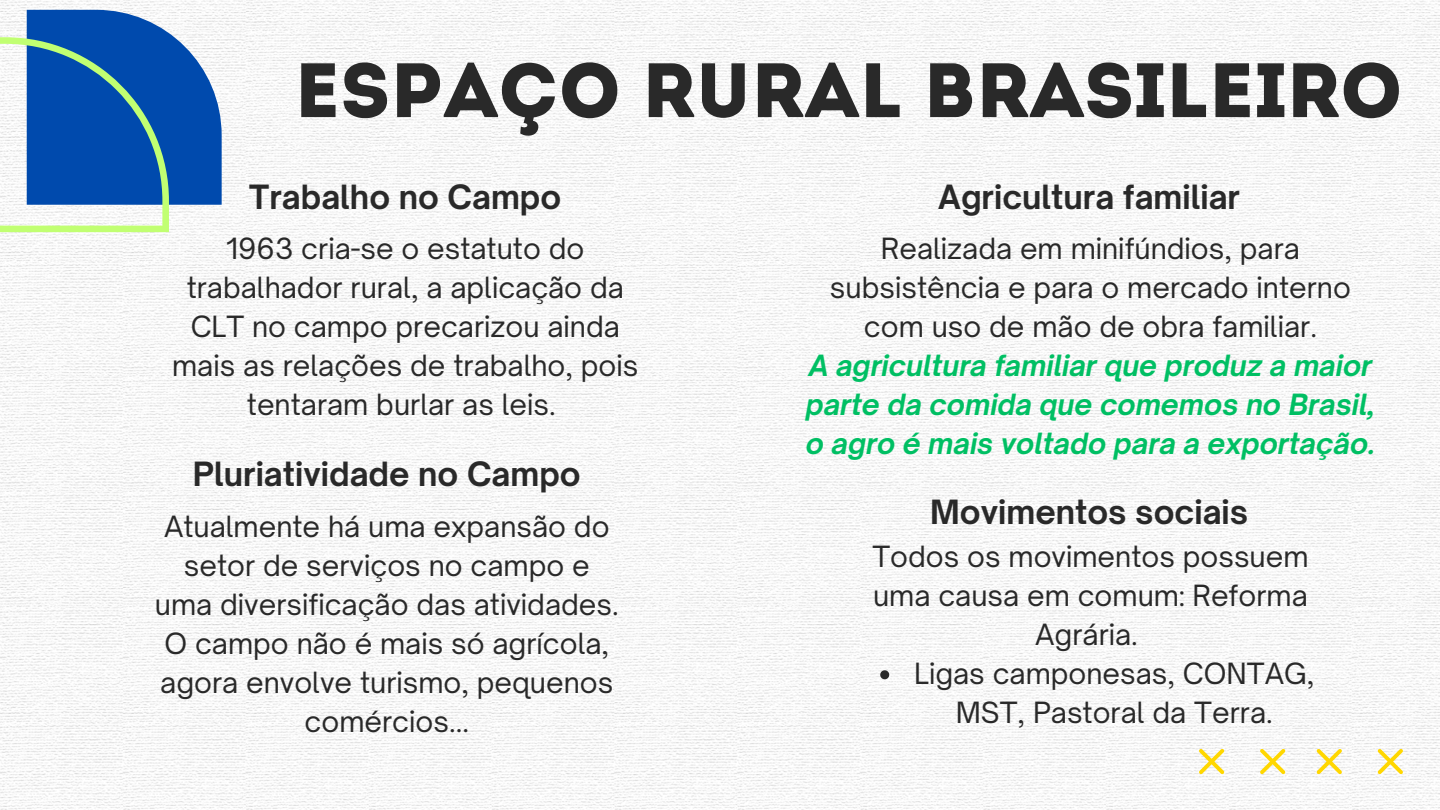
<style>
.page{position:relative;width:1440px;height:810px;background:#fff}
.page>*{position:absolute;margin:0;border:0;box-sizing:border-box;transform-origin:0 0}
.t1{font:76.8px "Intro";color:#292929}
.t2{font:700 32px "Open Sauce One";color:#292929}
.t3{font:28px/39px "Open Sauce One";color:#292929;text-align:center}
.t4{font:italic 700 28px/39px "Open Sauce One";color:#00bf63;text-align:justify}
</style>
<div class="page">
<img style="left:0;top:0;width:1440px;height:810px">
<svg style="left:1199px;top:749px;width:25px;height:25px"></svg>
<svg style="left:1260px;top:749px;width:25px;height:25px"></svg>
<svg style="left:1317px;top:749px;width:25px;height:25px"></svg>
<svg style="left:1378px;top:749px;width:25px;height:25px"></svg>
<svg style="left:0;top:10px;width:222px;height:222px"></svg>
<svg style="left:880px;top:670px;width:9px;height:9px"></svg>
<p class="t1" style="left:294px;top:59px;width:1109px">ESPAÇO RURAL BRASILEIRO</p>
<h1 class="t2" style="left:249px;top:177px;width:314px">Trabalho no Campo</h1>
<p class="t3" style="left:172px;top:229px;width:468px">1963 cria-se o estatuto do trabalhador rural, a aplicação da<br>CLT no campo precarizou ainda mais as relações de trabalho, pois tentaram burlar as leis.</p>
<p class="t2" style="left:193px;top:454px;width:389px">Pluriatividade no Campo</p>
<p class="t3" style="left:155px;top:507px;width:465px">Atualmente há uma expansão do setor de serviços no campo e uma diversificação das atividades.<br>O campo não é mais só agrícola, agora envolve turismo, pequenos comércios...</p>
<h2 class="t2" style="left:938px;top:177px;width:303px">Agricultura familiar</h2>
<h2 class="t3" style="left:830px;top:229px;width:523px">Realizada em minifúndios, para subsistência e para o mercado interno com uso de mão de obra familiar.</h2>
<h2 class="t4" style="left:806px;top:346px;width:571px">A agricultura familiar que produz a maior parte da comida que comemos no Brasil, o agro é mais voltado para a exportação.</h2>
<p class="t2" style="left:930px;top:492px;width:320px">Movimentos sociais</p>
<h2 class="t3" style="left:872px;top:537px;width:438px">Todos os movimentos possuem uma causa em comum: Reforma<br>Agrária.</h2>
<p class="t3" style="left:914px;top:654px;width:402px">Ligas camponesas, CONTAG,<br>MST, Pastoral da Terra.</p>
</div>
